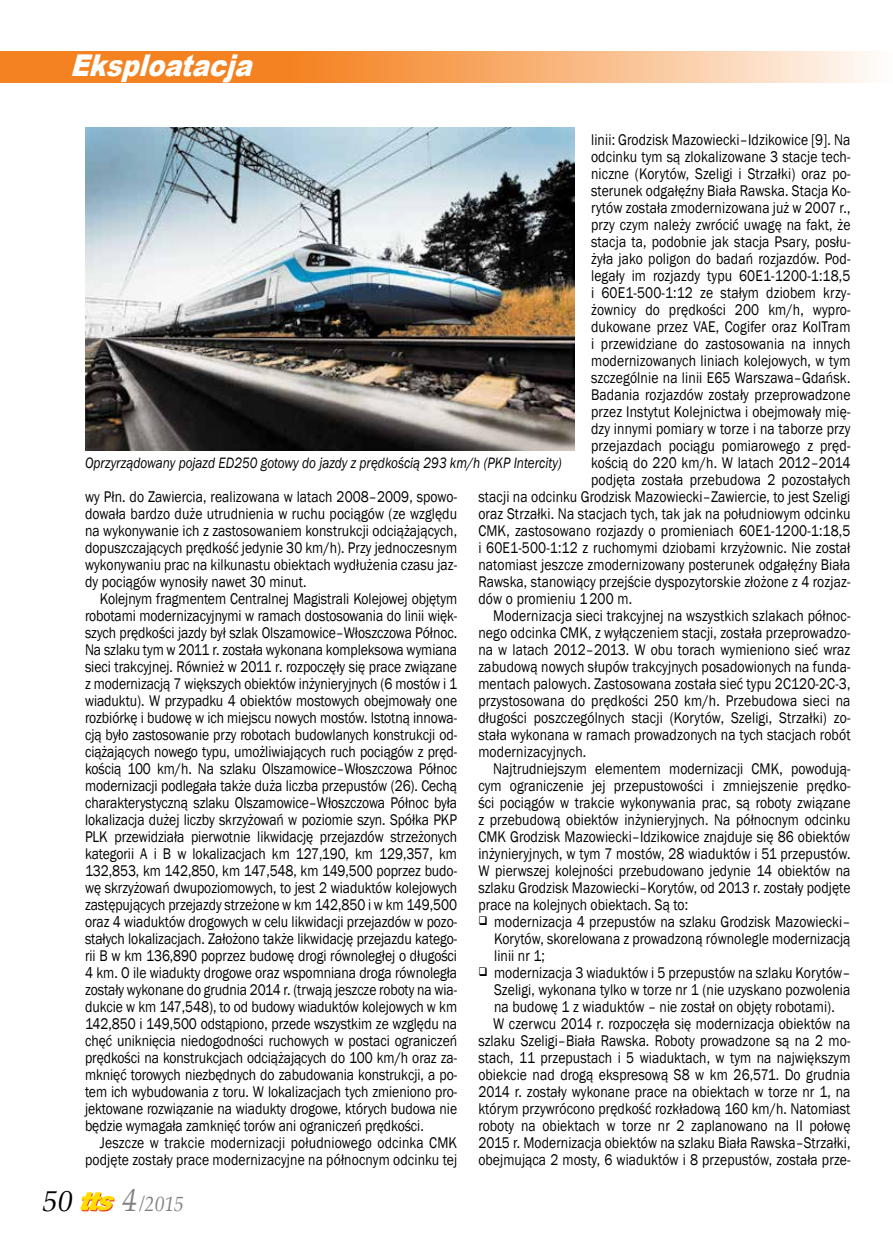
<style>
.page{position:relative;width:893px;height:1251px;background:#fff}
.page>*{position:absolute;margin:0;border:0;box-sizing:border-box;transform-origin:0 0}
.t1{font:italic 900 30px "Arial";color:#fff;scale:.85 1}
.t2{font:italic 30px "Palatino Linotype";color:#000}
.t3{font:italic 21.45px "Palatino Linotype";color:#808285;scale:.91 1}
.t4{font:15.9px/17px "Franklin Gothic";letter-spacing:.01em;color:#000;text-align:justify;scale:.86 1}
.t5{font:italic 15.45px "Franklin Gothic";color:#000;scale:.85 1}
.s1{font-size:33px}
</style>
<div class="page">
<svg style="left:0;top:51px;width:872px;height:32px;background:#f7a864"></svg>
<svg style="left:81px;top:1192px;width:34px;height:19px"></svg>
<img style="left:85px;top:128px;width:489px;height:322px">
<h1 class="t1" style="left:70px;top:43px;width:227px">Eksploatacja</h1>
<p class="t4" style="left:591px;top:131px;width:303px">linii: Grodzisk Mazowiecki–Idzikowice [9]. Na</p>
<p class="t4" style="left:591px;top:148px;width:303px">odcinku tym są zlokalizowane 3 stacje tech-</p>
<p class="t4" style="left:591px;top:165px;width:303px">niczne (Korytów, Szeligi i Strzałki) oraz po-</p>
<p class="t4" style="left:591px;top:182px;width:303px">sterunek odgałęźny Biała Rawska. Stacja Ko-</p>
<p class="t4" style="left:591px;top:199px;width:303px">rytów została zmodernizowana już w 2007 r.,</p>
<p class="t4" style="left:591px;top:216px;width:303px">przy czym należy zwrócić uwagę na fakt, że</p>
<p class="t4" style="left:591px;top:233px;width:303px">stacja ta, podobnie jak stacja Psary, posłu-</p>
<p class="t4" style="left:591px;top:250px;width:303px">żyła jako poligon do badań rozjazdów. Pod-</p>
<p class="t4" style="left:591px;top:267px;width:303px">legały im rozjazdy typu 60E1-1200-1:18,5</p>
<p class="t4" style="left:591px;top:284px;width:303px">i 60E1-500-1:12 ze stałym dziobem krzy-</p>
<p class="t4" style="left:591px;top:301px;width:303px">żownicy do prędkości 200 km/h, wypro-</p>
<p class="t4" style="left:591px;top:318px;width:303px">dukowane przez VAE, Cogifer oraz KolTram</p>
<p class="t4" style="left:591px;top:335px;width:303px">i przewidziane do zastosowania na innych</p>
<p class="t4" style="left:591px;top:352px;width:303px">modernizowanych liniach kolejowych, w tym</p>
<p class="t4" style="left:591px;top:369px;width:303px">szczególnie na linii E65 Warszawa–Gdańsk.</p>
<p class="t4" style="left:591px;top:386px;width:303px">Badania rozjazdów zostały przeprowadzone</p>
<p class="t4" style="left:591px;top:403px;width:303px">przez Instytut Kolejnictwa i obejmowały mię-</p>
<p class="t4" style="left:591px;top:420px;width:303px">dzy innymi pomiary w torze i na taborze przy</p>
<p class="t4" style="left:591px;top:437px;width:303px">przejazdach pociągu pomiarowego z pręd-</p>
<p class="t4" style="left:591px;top:454px;width:303px">kością do 220 km/h. W latach 2012–2014</p>
<p class="t4" style="left:591px;top:471px;width:303px">podjęta została przebudowa 2 pozostałych</p>
<p class="t4" style="left:478px;top:488px;width:434px">stacji na odcinku Grodzisk Mazowiecki–Zawiercie, to jest Szeligi</p>
<p class="t4" style="left:478px;top:505px;width:434px">oraz Strzałki. Na stacjach tych, tak jak na południowym odcinku</p>
<p class="t4" style="left:478px;top:522px;width:434px">CMK, zastosowano rozjazdy o promieniach 60E1-1200-1:18,5</p>
<p class="t4" style="left:478px;top:539px;width:434px">i 60E1-500-1:12 z ruchomymi dziobami krzyżownic. Nie został</p>
<p class="t4" style="left:478px;top:556px;width:434px">natomiast jeszcze zmodernizowany posterunek odgałęźny Biała</p>
<p class="t4" style="left:478px;top:573px;width:434px">Rawska, stanowiący przejście dyspozytorskie złożone z 4 rozjaz-</p>
<p class="t4" style="left:478px;top:590px;width:180px">dów o promieniu 1200 m.</p>
<p class="t4" style="left:493px;top:607px;width:417px">Modernizacja sieci trakcyjnej na wszystkich szlakach północ-</p>
<p class="t4" style="left:478px;top:624px;width:434px">nego odcinka CMK, z wyłączeniem stacji, została przeprowadzo-</p>
<p class="t4" style="left:478px;top:641px;width:434px">na w latach 2012–2013. W obu torach wymieniono sieć wraz</p>
<p class="t4" style="left:478px;top:658px;width:434px">zabudową nowych słupów trakcyjnych posadowionych na funda-</p>
<p class="t4" style="left:478px;top:675px;width:434px">mentach palowych. Zastosowana została sieć typu 2C120-2C-3,</p>
<p class="t4" style="left:478px;top:692px;width:434px">przystosowana do prędkości 250 km/h. Przebudowa sieci na</p>
<p class="t4" style="left:478px;top:709px;width:434px">długości poszczególnych stacji (Korytów, Szeligi, Strzałki) zo-</p>
<p class="t4" style="left:478px;top:726px;width:434px">stała wykonana w ramach prowadzonych na tych stacjach robót</p>
<p class="t4" style="left:478px;top:743px;width:127px">modernizacyjnych.</p>
<p class="t4" style="left:493px;top:760px;width:417px">Najtrudniejszym elementem modernizacji CMK, powodują-</p>
<p class="t4" style="left:478px;top:777px;width:434px">cym ograniczenie jej przepustowości i zmniejszenie prędko-</p>
<p class="t4" style="left:478px;top:794px;width:434px">ści pociągów w trakcie wykonywania prac, są roboty związane</p>
<p class="t4" style="left:478px;top:811px;width:434px">z przebudową obiektów inżynieryjnych. Na północnym odcinku</p>
<p class="t4" style="left:478px;top:828px;width:434px">CMK Grodzisk Mazowiecki–Idzikowice znajduje się 86 obiektów</p>
<p class="t4" style="left:478px;top:845px;width:434px">inżynieryjnych, w tym 7 mostów, 28 wiaduktów i 51 przepustów.</p>
<p class="t4" style="left:478px;top:862px;width:434px">W pierwszej kolejności przebudowano jedynie 14 obiektów na</p>
<p class="t4" style="left:478px;top:879px;width:434px">szlaku Grodzisk Mazowiecki–Korytów, od 2013 r. zostały podjęte</p>
<p class="t4" style="left:478px;top:896px;width:245px">prace na kolejnych obiektach. Są to:</p>
<p class="t4" style="left:494px;top:913px;width:416px">modernizacja 4 przepustów na szlaku Grodzisk Mazowiecki–</p>
<p class="t4" style="left:494px;top:930px;width:416px">Korytów, skorelowana z prowadzoną równolegle modernizacją</p>
<p class="t4" style="left:494px;top:947px;width:61px">linii nr 1;</p>
<p class="t4" style="left:494px;top:964px;width:416px">modernizacja 3 wiaduktów i 5 przepustów na szlaku Korytów–</p>
<p class="t4" style="left:494px;top:980px;width:416px">Szeligi, wykonana tylko w torze nr 1 (nie uzyskano pozwolenia</p>
<p class="t4" style="left:494px;top:997px;width:398px">na budowę 1 z wiaduktów – nie został on objęty robotami).</p>
<p class="t4" style="left:493px;top:1014px;width:417px">W czerwcu 2014 r. rozpoczęła się modernizacja obiektów na</p>
<p class="t4" style="left:478px;top:1031px;width:434px">szlaku Szeligi–Biała Rawska. Roboty prowadzone są na 2 mo-</p>
<p class="t4" style="left:478px;top:1048px;width:434px">stach, 11 przepustach i 5 wiaduktach, w tym na największym</p>
<p class="t4" style="left:478px;top:1065px;width:434px">obiekcie nad drogą ekspresową S8 w km 26,571. Do grudnia</p>
<p class="t4" style="left:478px;top:1082px;width:434px">2014 r. zostały wykonane prace na obiektach w torze nr 1, na</p>
<p class="t4" style="left:478px;top:1099px;width:434px">którym przywrócono prędkość rozkładową 160 km/h. Natomiast</p>
<p class="t4" style="left:478px;top:1116px;width:434px">roboty na obiektach w torze nr 2 zaplanowano na II połowę</p>
<p class="t4" style="left:478px;top:1133px;width:434px">2015 r. Modernizacja obiektów na szlaku Biała Rawska–Strzałki,</p>
<p class="t4" style="left:478px;top:1150px;width:434px">obejmująca 2 mosty, 6 wiaduktów i 8 przepustów, została prze-</p>
<p class="t5" style="left:85px;top:452px;width:562px">Oprzyrządowany pojazd ED250 gotowy do jazdy z prędkością 293 km/h (PKP Intercity)</p>
<p class="t4" style="left:85px;top:488px;width:434px">wy Płn. do Zawiercia, realizowana w latach 2008–2009, spowo&shy;dowała bardzo duże utrudnienia w ruchu pociągów (ze względu na wykonywanie ich z zastosowaniem konstrukcji odciążających, dopuszczających prędkość jedynie 30 km/h). Przy jednoczesnym wykonywaniu prac na kilkunastu obiektach wydłużenia czasu jaz&shy;dy pociągów wynosiły nawet 30 minut.</p>
<p class="t4" style="left:85px;top:590px;width:434px;text-indent:15px">Kolejnym fragmentem Centralnej Magistrali Kolejowej objętym robotami modernizacyjnymi w ramach dostosowania do linii więk&shy;szych prędkości jazdy był szlak Olszamowice–Włoszczowa Północ.<br>Na szlaku tym w 2011 r. została wykonana kompleksowa wymiana sieci trakcyjnej. Również w 2011 r. rozpoczęły się prace związane z modernizacją 7 większych obiektów inżynieryjnych (6 mostów i 1 wiaduktu). W przypadku 4 obiektów mostowych obejmowały one rozbiórkę i budowę w ich miejscu nowych mostów. Istotną innowa&shy;cją było zastosowanie przy robotach budowlanych konstrukcji od&shy;ciążających nowego typu, umożliwiających ruch pociągów z pręd&shy;kością 100 km/h. Na szlaku Olszamowice–Włoszczowa Północ modernizacji podlegała także duża liczba przepustów (26). Cechą charakterystyczną szlaku Olszamowice–Włoszczowa Północ była lokalizacja dużej liczby skrzyżowań w poziomie szyn. Spółka PKP PLK przewidziała pierwotnie likwidację przejazdów strzeżonych kategorii A i B w lokalizacjach km 127,190, km 129,357, km 132,853, km 142,850, km 147,548, km 149,500 poprzez budo&shy;wę skrzyżowań dwupoziomowych, to jest 2 wiaduktów kolejowych zastępujących przejazdy strzeżone w km 142,850 i w km 149,500 oraz 4 wiaduktów drogowych w celu likwidacji przejazdów w pozo&shy;stałych lokalizacjach. Założono także likwidację przejazdu katego&shy;rii B w km 136,890 poprzez budowę drogi równoległej o długości 4 km. O ile wiadukty drogowe oraz wspomniana droga równoległa zostały wykonane do grudnia 2014 r. (trwają jeszcze roboty na wia&shy;dukcie w km 147,548), to od budowy wiaduktów kolejowych w km 142,850 i 149,500 odstąpiono, przede wszystkim ze względu na chęć uniknięcia niedogodności ruchowych w postaci ograniczeń prędkości na konstrukcjach odciążających do 100 km/h oraz za&shy;mknięć torowych niezbędnych do zabudowania konstrukcji, a po&shy;tem ich wybudowania z toru. W lokalizacjach tych zmieniono pro&shy;jektowane rozwiązanie na wiadukty drogowe, których budowa nie będzie wymagała zamknięć torów ani ograniczeń prędkości.</p>
<p class="t4" style="left:85px;top:1133px;width:434px;text-align:right">Jeszcze w trakcie modernizacji południowego odcinka CMK podjęte zostały prace modernizacyjne na północnym odcinku tej</p>
<h1 class="t2" style="left:43px;top:1178px;width:32px">50</h1>
<h2 class="t3" style="left:123px;top:1188px;width:69px"><span class="s1">4</span> /2015</h2>
</div>
